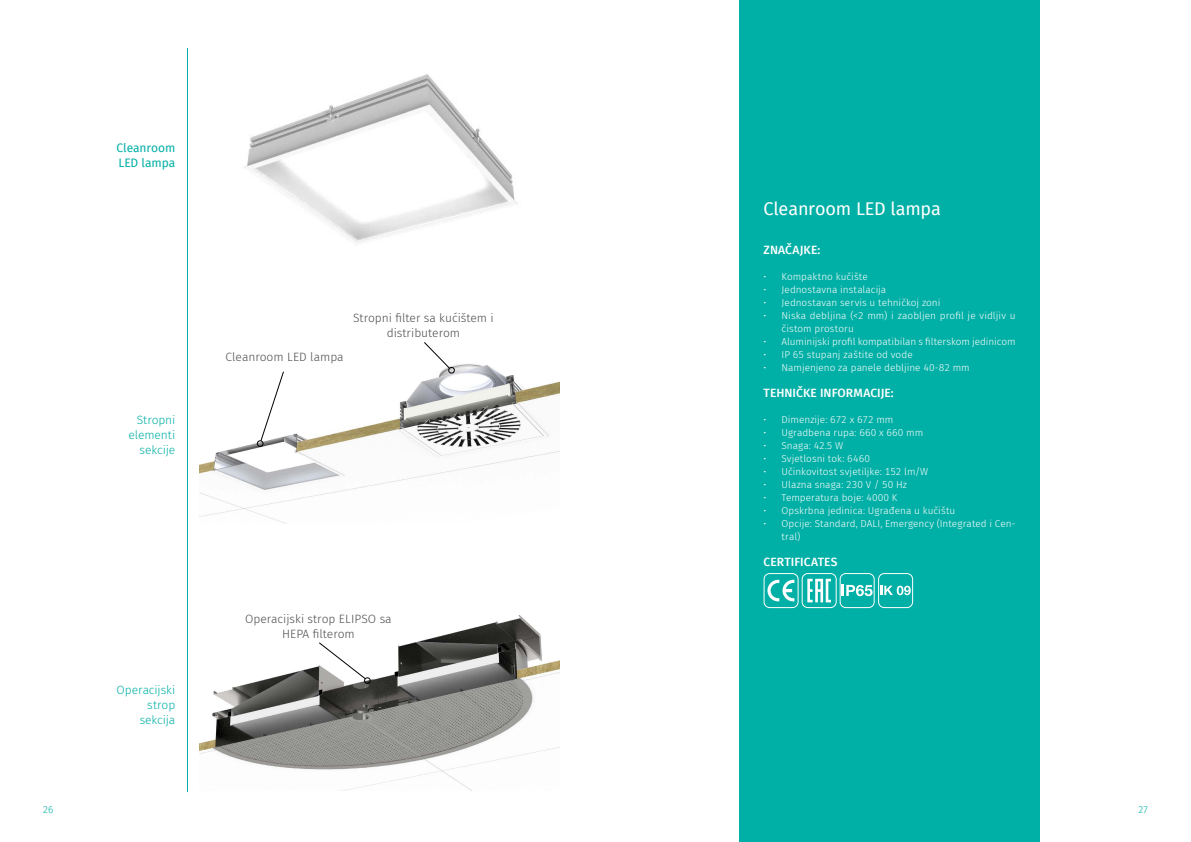
<style>
.page{position:relative;width:1191px;height:842px;background:#fff}
.page>*{position:absolute;margin:0;border:0;box-sizing:border-box;transform-origin:0 0}
.t1{font:18px "Fira Sans";letter-spacing:-.01em;color:#fff}
.t2{font:300 12px/15px "Fira Sans";color:#4d4d4f;text-align:center}
.t3{font:300 12px/15px "Fira Sans";letter-spacing:-.01em;color:#00afa5;text-align:right}
.t4{font:500 12px "Fira Sans";letter-spacing:.005em;color:#fff}
.t5{font:12px/15px "Fira Sans";letter-spacing:-.005em;color:#00afa5}
.t6{font:300 10px/13px "Fira Sans";color:#fff}
.t7{font:300 10px "Fira Sans";color:#00afa5}
</style>
<div class="page">
<img style="left:243px;top:74px;width:275px;height:168px">
<hr style="left:187px;top:48px;width:1px;height:744px;background:#00afa5">
<img style="left:199px;top:615px;width:360px;height:176px">
<svg style="left:319px;top:642px;width:51px;height:42px"></svg>
<img style="left:199px;top:364px;width:360px;height:160px">
<svg style="left:424px;top:342px;width:30px;height:31px"></svg>
<svg style="left:257px;top:371px;width:27px;height:76px"></svg>
<div style="left:739px;top:0;width:300px;height:842px;background:#00afa5"></div>
<svg style="left:763px;top:573px;width:150px;height:35px"></svg>
<p class="t5" style="left:117px;top:140px;width:60px">Cleanroom<br>LED lampa</p>
<p class="t3" style="left:128px;top:412px;width:48px">Stropni elementi sekcije</p>
<p class="t2" style="left:226px;top:349px;width:120px">Cleanroom LED lampa</p>
<p class="t2" style="left:353px;top:310px;width:142px">Stropni filter sa kućištem i distributerom</p>
<p class="t3" style="left:117px;top:682px;width:60px">Operacijski strop sekcija</p>
<p class="t2" style="left:245px;top:611px;width:148px">Operacijski strop ELIPSO sa<br>HEPA filterom</p>
<h1 class="t1" style="left:763px;top:195px;width:179px">Cleanroom LED lampa</h1>
<p class="t4" style="left:763px;top:240px;width:58px">ZNAČAJKE:</p>
<p class="t6" style="left:763px;top:270px;width:106px">• Kompaktno kučište</p>
<p class="t6" style="left:763px;top:283px;width:124px">• Jednostavna instalacija</p>
<p class="t6" style="left:763px;top:296px;width:178px">• Jednostavan servis u tehničkoj zoni</p>
<p class="t6" style="left:781px;top:309px;width:236px;text-indent:-18px">• Niska debljina (&lt;2 mm) i zaobljen profil je vidljiv u čistom prostoru</p>
<p class="t6" style="left:763px;top:335px;width:254px">• Aluminijski profil kompatibilan s filterskom jedinicom</p>
<p class="t6" style="left:763px;top:348px;width:151px">• IP 65 stupanj zaštite od vode</p>
<p class="t6" style="left:763px;top:361px;width:208px">• Namjenjeno za panele debljine 40-82 mm</p>
<p class="t4" style="left:763px;top:383px;width:132px">TEHNIČKE INFORMACIJE:</p>
<p class="t6" style="left:763px;top:413px;width:131px">• Dimenzije: 672 x 672 mm</p>
<p class="t6" style="left:763px;top:426px;width:161px">• Ugradbena rupa: 660 x 660 mm</p>
<p class="t6" style="left:763px;top:439px;width:81px">• Snaga: 42.5 W</p>
<p class="t6" style="left:763px;top:452px;width:108px">• Svjetlosni tok: 6460</p>
<p class="t6" style="left:763px;top:465px;width:166px">• Učinkovitost svjetiljke: 152 lm/W</p>
<p class="t6" style="left:763px;top:478px;width:145px">• Ulazna snaga: 230 V / 50 Hz</p>
<p class="t6" style="left:763px;top:491px;width:135px">• Temperatura boje: 4000 K</p>
<p class="t6" style="left:763px;top:504px;width:193px">• Opskrbna jedinica: Ugrađena u kučištu</p>
<p class="t6" style="left:781px;top:517px;width:235px;text-indent:-18px">• Opcije: Standard, DALI, Emergency (Integrated i Cen&shy;tral)</p>
<p class="t4" style="left:763px;top:552px;width:75px">CERTIFICATES</p>
<p class="t7" style="left:43px;top:802px;width:12px">26</p>
<p class="t7" style="left:1138px;top:802px;width:11px">27</p>
</div>
